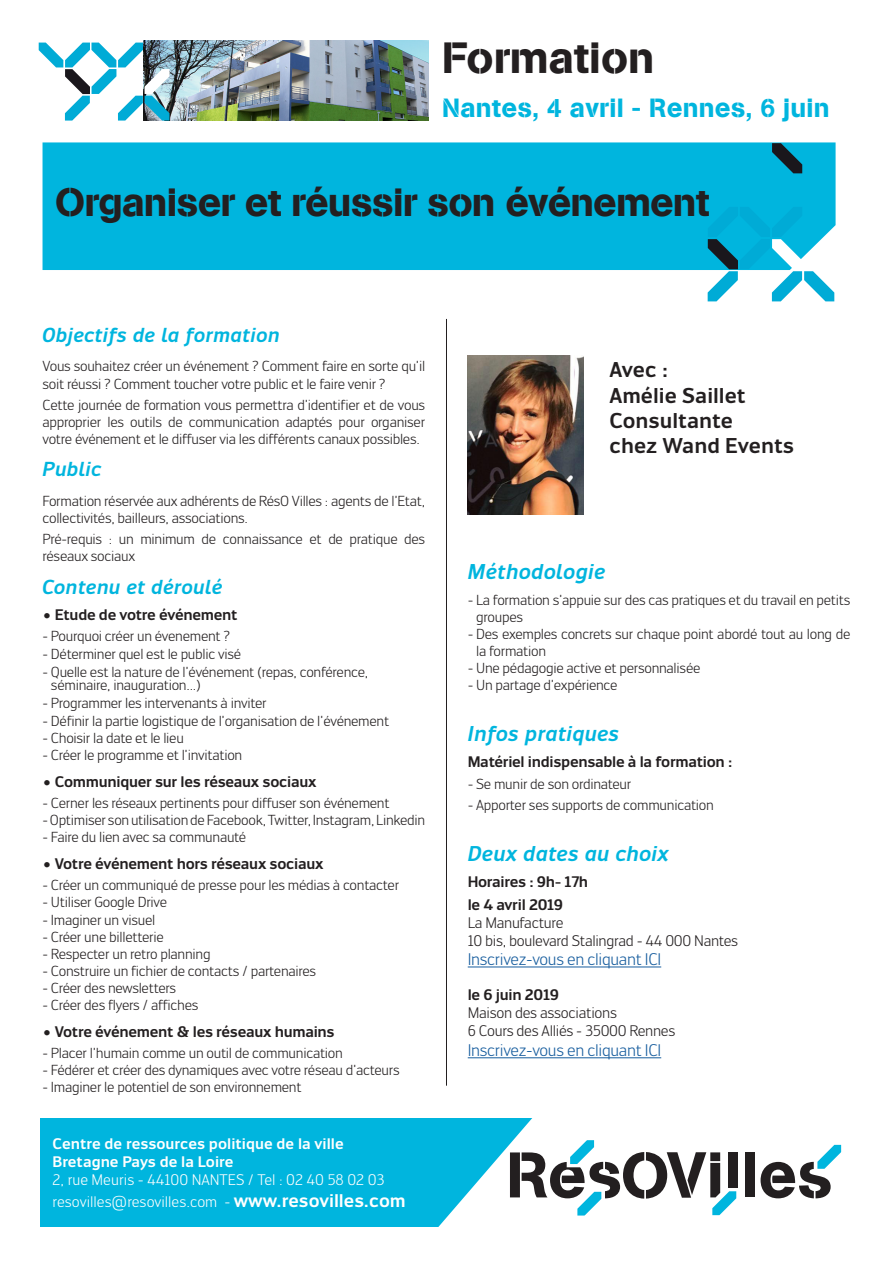
<style>
.page{position:relative;width:893px;height:1263px;background:#fff}
.page>*{position:absolute;margin:0;border:0;box-sizing:border-box;transform-origin:0 0}
.t1{font:43.35px "AG Book BQ Stencil";color:#231f20}
.t2{font:39px "AG Book BQ Stencil";letter-spacing:-.02em;color:#231f20}
.t3{font:26.1px "AG Book BQ Stencil";letter-spacing:.01em;color:#00b5de}
.t4{font:700 21px "Engel New Sans PRO";color:#231f20}
.t5{font:italic 700 21px "Engel New Sans PRO";color:#00b5de}
.t6{font:italic 700 19.8px "Engel New Sans PRO";color:#00b5de}
.t7{font:16.5px "Engel New Sans PRO";letter-spacing:-.02em;color:#175d9e}
.t8{font:700 15px "Engel New Sans PRO";letter-spacing:-.02em;color:#231f20}
.t9{font:15px "Engel New Sans PRO";letter-spacing:-.02em;color:#231f20}
.t10{font:15px "Engel New Sans PRO";color:#fff}
.t11{font:700 15px/18px "Engel New Sans PRO";color:#fff}
.t12{font:14.25px/17.1px "Engel New Sans PRO";letter-spacing:-.02em;color:#231f20}
.s1{font-weight:700;font-size:18px}
</style>
<div class="page">
<hr style="left:468px;top:966px;width:193px;height:1px;background:#175d9e">
<hr style="left:468px;top:1057px;width:193px;height:1px;background:#175d9e">
<hr style="left:446px;top:319px;width:1px;height:767px;background:#231f20">
<img style="left:468px;top:356px;width:116px;height:158px">
<div style="left:40px;top:1118px;width:782px;height:108px;background:#00b5de"></div>
<svg style="left:426px;top:1118px;width:416px;height:109px;fill:#fff"></svg>
<div style="left:728px;top:1152px;width:9px;height:36px;background:#231f20"></div>
<div style="left:745px;top:1152px;width:10px;height:45px;background:#231f20"></div>
<svg style="left:761px;top:1145px;width:80px;height:53px"></svg>
<svg style="left:510px;top:1140px;width:226px;height:76px;background:#b1b9bc"></svg>
<img style="left:143px;top:40px;width:285px;height:80px">
<svg style="left:39px;top:43px;width:130px;height:78px"></svg>
<div style="left:43px;top:142px;width:793px;height:128px;background:#00b5de"></div>
<svg style="left:772px;top:143px;width:30px;height:30px"></svg>
<svg style="left:708px;top:207px;width:126px;height:94px"></svg>
<p class="t1" style="left:442px;top:31px;width:213px">Formation</p>
<p class="t3" style="left:442px;top:92px;width:389px">Nantes, 4 avril - Rennes, 6 juin</p>
<p class="t2" style="left:55px;top:179px;width:656px">Organiser et réussir son événement</p>
<p class="t6" style="left:43px;top:323px;width:239px">Objectifs de la formation</p>
<p class="t12" style="left:43px;top:358px;width:384px">Vous souhaitez créer un événement ? Comment faire en sorte qu’il soit réussi ? Comment toucher votre public et le faire venir ?</p>
<p class="t12" style="left:43px;top:396px;width:384px;text-align:justify">Cette journée de formation vous permettra d’identifier et de vous approprier les outils de communication adaptés pour organiser votre événement et le diffuser via les différents canaux possibles.</p>
<p class="t6" style="left:43px;top:458px;width:61px">Public</p>
<p class="t12" style="left:43px;top:492px;width:384px">Formation réservée aux adhérents de RésO Villes : agents de l’Etat, collectivités, bailleurs, associations.</p>
<p class="t12" style="left:43px;top:531px;width:384px">Pré-requis : un minimum de connaissance et de pratique des réseaux sociaux</p>
<p class="t6" style="left:43px;top:575px;width:182px">Contenu et déroulé</p>
<p class="t8" style="left:43px;top:605px;width:196px">• Etude de votre événement</p>
<p class="t12" style="left:43px;top:627px;width:189px">- Pourquoi créer un évenement ?</p>
<p class="t12" style="left:43px;top:645px;width:200px">- Déterminer quel est le public visé</p>
<p class="t12" style="left:51px;top:665px;width:319px;line-height:13.5px;text-indent:-8px">- Quelle est la nature de l’événement (repas, conférence, séminaire, inauguration...)</p>
<p class="t12" style="left:43px;top:694px;width:226px">- Programmer les intervenants à inviter</p>
<p class="t12" style="left:43px;top:712px;width:348px">- Définir la partie logistique de l’organisation de l’événement</p>
<p class="t12" style="left:43px;top:730px;width:143px">- Choisir la date et le lieu</p>
<p class="t12" style="left:43px;top:747px;width:201px">- Créer le programme et l’invitation</p>
<p class="t8" style="left:43px;top:772px;width:275px">• Communiquer sur les réseaux sociaux</p>
<p class="t12" style="left:43px;top:795px;width:349px">- Cerner les réseaux pertinents pour diffuser son événement</p>
<p class="t12" style="left:43px;top:812px;width:384px">- Optimiser son utilisation de Facebook, Twitter, Instagram, Linkedin</p>
<p class="t12" style="left:43px;top:829px;width:205px">- Faire du lien avec sa communauté</p>
<p class="t8" style="left:43px;top:854px;width:282px">• Votre événement hors réseaux sociaux</p>
<p class="t12" style="left:43px;top:877px;width:358px">- Créer un communiqué de presse pour les médias à contacter</p>
<p class="t12" style="left:43px;top:894px;width:126px">- Utiliser Google Drive</p>
<p class="t12" style="left:43px;top:911px;width:114px">- Imaginer un visuel</p>
<p class="t12" style="left:43px;top:928px;width:123px">- Créer une billetterie</p>
<p class="t12" style="left:43px;top:945px;width:170px">- Respecter un retro planning</p>
<p class="t12" style="left:43px;top:962px;width:275px">- Construire un fichier de contacts / partenaires</p>
<p class="t12" style="left:43px;top:979px;width:135px">- Créer des newsletters</p>
<p class="t12" style="left:43px;top:996px;width:157px">- Créer des flyers / affiches</p>
<p class="t8" style="left:43px;top:1022px;width:294px">• Votre événement &amp; les réseaux humains</p>
<p class="t12" style="left:43px;top:1044px;width:302px">- Placer l’humain comme un outil de communication</p>
<p class="t12" style="left:43px;top:1061px;width:359px">- Fédérer et créer des dynamiques avec votre réseau d’acteurs</p>
<p class="t12" style="left:43px;top:1078px;width:261px">- Imaginer le potentiel de son environnement</p>
<p class="t11" style="left:53px;top:1135px;width:293px">Centre de ressources politique de la ville<br>Bretagne Pays de la Loire</p>
<p class="t10" style="left:53px;top:1171px;width:333px">2, rue Meuris - 44100 NANTES / Tel : 02 40 58 02 03</p>
<p class="t10" style="left:53px;top:1192px;width:355px">resovilles@resovilles.com - <span class="s1">www.resovilles.com</span></p>
<p class="t4" style="left:609px;top:357px;width:60px">Avec :</p>
<p class="t4" style="left:609px;top:382px;width:138px">Amélie Saillet</p>
<p class="t4" style="left:609px;top:407px;width:125px">Consultante</p>
<p class="t4" style="left:609px;top:432px;width:186px">chez Wand Events</p>
<p class="t5" style="left:468px;top:560px;width:139px">Méthodologie</p>
<p class="t12" style="left:476px;top:591px;width:376px;text-indent:-8px">- La formation s’appuie sur des cas pratiques et du travail en petits groupes</p>
<p class="t12" style="left:476px;top:625px;width:376px;text-indent:-8px">- Des exemples concrets sur chaque point abordé tout au long de la formation</p>
<p class="t12" style="left:468px;top:660px;width:234px">- Une pédagogie active et personnalisée</p>
<p class="t12" style="left:468px;top:677px;width:151px">- Un partage d’expérience</p>
<p class="t5" style="left:468px;top:721px;width:153px">Infos pratiques</p>
<p class="t8" style="left:468px;top:752px;width:266px">Matériel indispensable à la formation :</p>
<p class="t12" style="left:468px;top:775px;width:165px">- Se munir de son ordinateur</p>
<p class="t12" style="left:468px;top:796px;width:248px">- Apporter ses supports de communication</p>
<p class="t5" style="left:468px;top:841px;width:203px">Deux dates au choix</p>
<p class="t8" style="left:468px;top:872px;width:122px">Horaires : 9h- 17h</p>
<p class="t8" style="left:468px;top:895px;width:97px">le 4 avril 2019</p>
<p class="t9" style="left:468px;top:913px;width:97px">La Manufacture</p>
<p class="t9" style="left:468px;top:931px;width:272px">10 bis, boulevard Stalingrad - 44 000 Nantes</p>
<p class="t7" style="left:468px;top:950px;width:195px">Inscrivez-vous en cliquant ICI</p>
<p class="t8" style="left:468px;top:985px;width:93px">le 6 juin 2019</p>
<p class="t9" style="left:468px;top:1004px;width:151px">Maison des associations</p>
<p class="t9" style="left:468px;top:1022px;width:209px">6 Cours des Alliés - 35000 Rennes</p>
<p class="t7" style="left:468px;top:1040px;width:195px">Inscrivez-vous en cliquant ICI</p>
</div>
